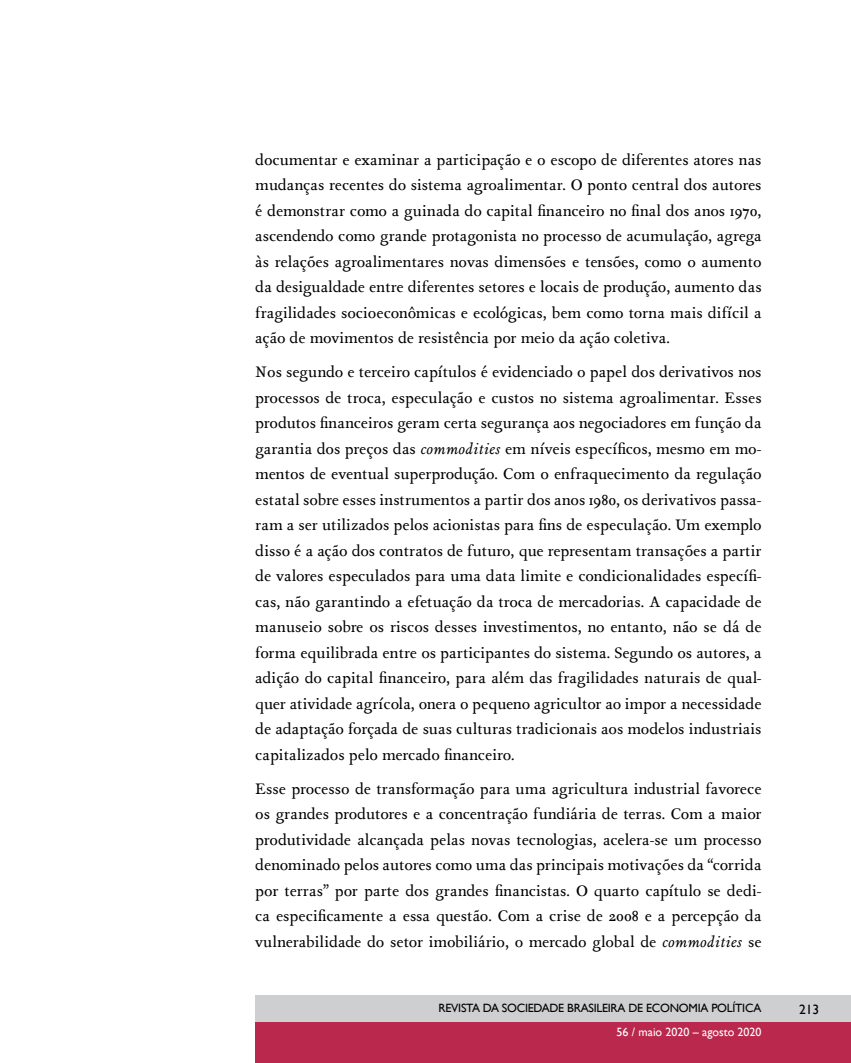
<style>
.page{position:relative;width:851px;height:1063px;background:#fff}
.page>*{position:absolute;margin:0;border:0;box-sizing:border-box;transform-origin:0 0}
.t1{font:16.5px/25.5px "Isidora";color:#000;text-align:justify}
.t2{font:13.5px "Gill Sans";color:#000}
.t3{font:12px "Gill Sans";letter-spacing:-.02em;color:#000}
.t4{font:12px "Gill Sans";color:#fff}
.s1{font-style:italic}
</style>
<div class="page">
<div style="left:255px;top:1022px;width:595px;height:41px;background:#ba294d"></div>
<div style="left:255px;top:995px;width:595px;height:27px;background:#cdcfd0"></div>
<p class="t1" style="left:255px;top:146px;width:508px">documentar e examinar a participação e o escopo de diferentes atores nas mudanças recentes do sistema agroalimentar. O ponto central dos autores é demonstrar como a guinada do capital financeiro no final dos anos 1970, ascendendo como grande protagonista no processo de acumulação, agrega às relações agroalimentares novas dimensões e tensões, como o aumento da desigualdade entre diferentes setores e locais de produção, aumento das fragilidades socioeconômicas e ecológicas, bem como torna mais difícil a ação de movimentos de resistência por meio da ação coletiva.</p>
<p class="t1" style="left:255px;top:359px;width:508px">Nos segundo e terceiro capítulos é evidenciado o papel dos derivativos nos processos de troca, especulação e custos no sistema agroalimentar. Esses produtos financeiros geram certa segurança aos negociadores em função da garantia dos preços das <span class="s1">commodities</span> em níveis específicos, mesmo em mo&shy;mentos de eventual superprodução. Com o enfraquecimento da regulação estatal sobre esses instrumentos a partir dos anos 1980, os derivativos passa&shy;ram a ser utilizados pelos acionistas para fins de especulação. Um exemplo disso é a ação dos contratos de futuro, que representam transações a partir de valores especulados para uma data limite e condicionalidades específi&shy;cas, não garantindo a efetuação da troca de mercadorias. A capacidade de manuseio sobre os riscos desses investimentos, no entanto, não se dá de forma equilibrada entre os participantes do sistema. Segundo os autores, a adição do capital financeiro, para além das fragilidades naturais de qual&shy;quer atividade agrícola, onera o pequeno agricultor ao impor a necessidade de adaptação forçada de suas culturas tradicionais aos modelos industriais capitalizados pelo mercado financeiro.</p>
<p class="t1" style="left:255px;top:775px;width:508px">Esse processo de transformação para uma agricultura industrial favorece os grandes produtores e a concentração fundiária de terras. Com a maior produtividade alcançada pelas novas tecnologias, acelera-se um processo denominado pelos autores como uma das principais motivações da “corrida por terras” por parte dos grandes financistas. O quarto capítulo se dedi&shy;ca especificamente a essa questão. Com a crise de 2008 e a percepção da vulnerabilidade do setor imobiliário, o mercado global de <span class="s1">commodities</span> se</p>
<p class="t3" style="left:438px;top:1001px;width:324px">REVISTA DA SOCIEDADE BRASILEIRA DE ECONOMIA POLÍTICA</p>
<p class="t4" style="left:616px;top:1025px;width:146px">56 / maio 2020 – agosto 2020</p>
<p class="t2" style="left:799px;top:1001px;width:22px">213</p>
</div>
